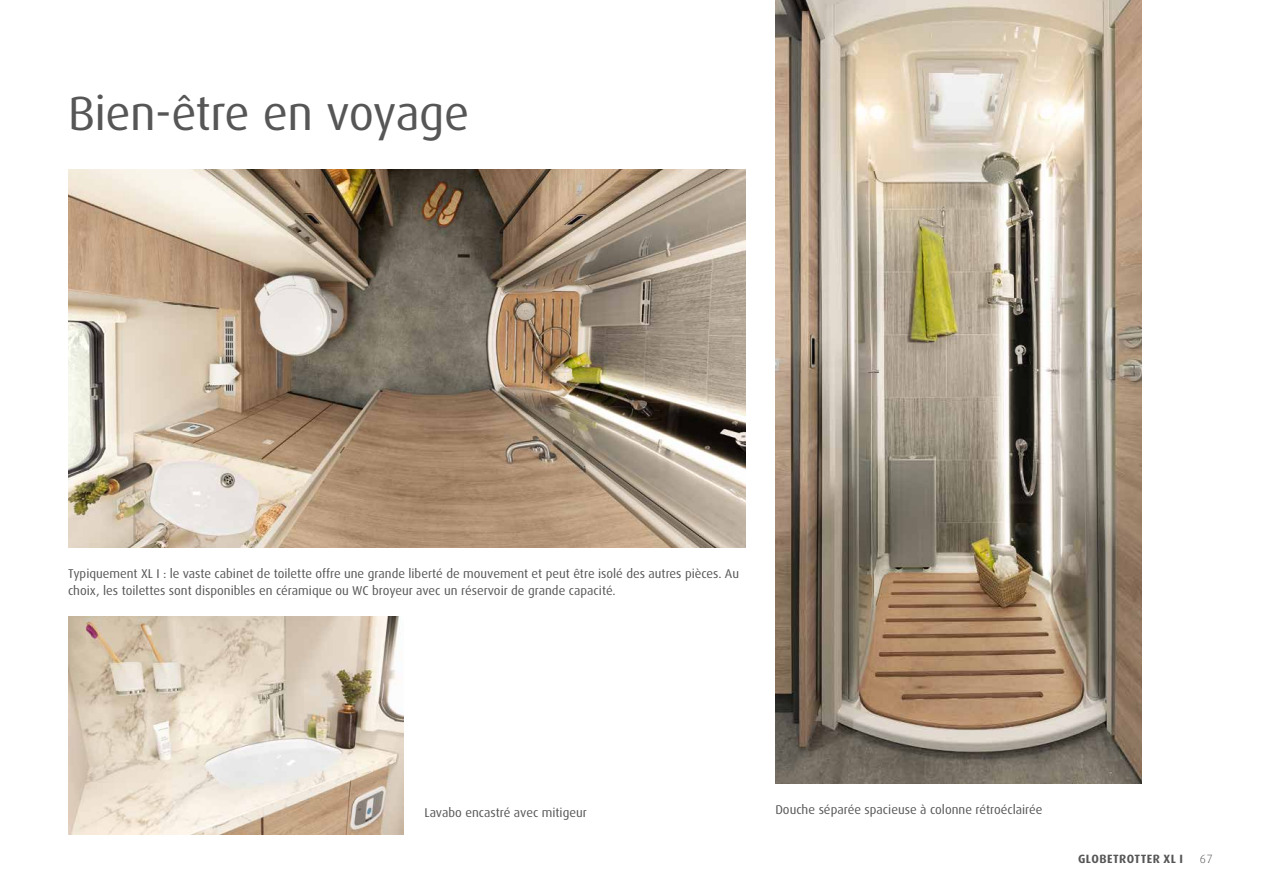
<style>
.page{position:relative;width:1263px;height:893px;background:#fff}
.page>*{position:absolute;margin:0;border:0;box-sizing:border-box;transform-origin:0 0}
.t1{font:48px "Dax OT";letter-spacing:-.015em;color:#565656}
.t2{font:12.75px/16.5px "Dax OT";color:#565656}
.t3{font:700 12px "Dax Pro";letter-spacing:.04em;color:#565656}
.t4{font:300 12px "Dax OT";color:#565656}
</style>
<div class="page">
<img style="left:68px;top:169px;width:678px;height:378px">
<img style="left:775px;top:0;width:366px;height:783px">
<img style="left:68px;top:617px;width:336px;height:217px">
<h1 class="t1" style="left:68px;top:83px;width:403px">Bien-être en voyage</h1>
<p class="t2" style="left:68px;top:566px;width:673px">Typiquement XL I : le vaste cabinet de toilette offre une grande liberté de mouvement et peut être isolé des autres pièces. Au choix, les toilettes sont disponibles en céramique ou WC broyeur avec un réservoir de grande capacité.</p>
<p class="t2" style="left:424px;top:804px;width:164px">Lavabo encastré avec mitigeur</p>
<p class="t2" style="left:775px;top:802px;width:269px">Douche séparée spacieuse à colonne rétroéclairée</p>
<p class="t3" style="left:1078px;top:851px;width:107px">GLOBETROTTER XL I</p>
<p class="t4" style="left:1200px;top:851px;width:14px">67</p>
</div>
